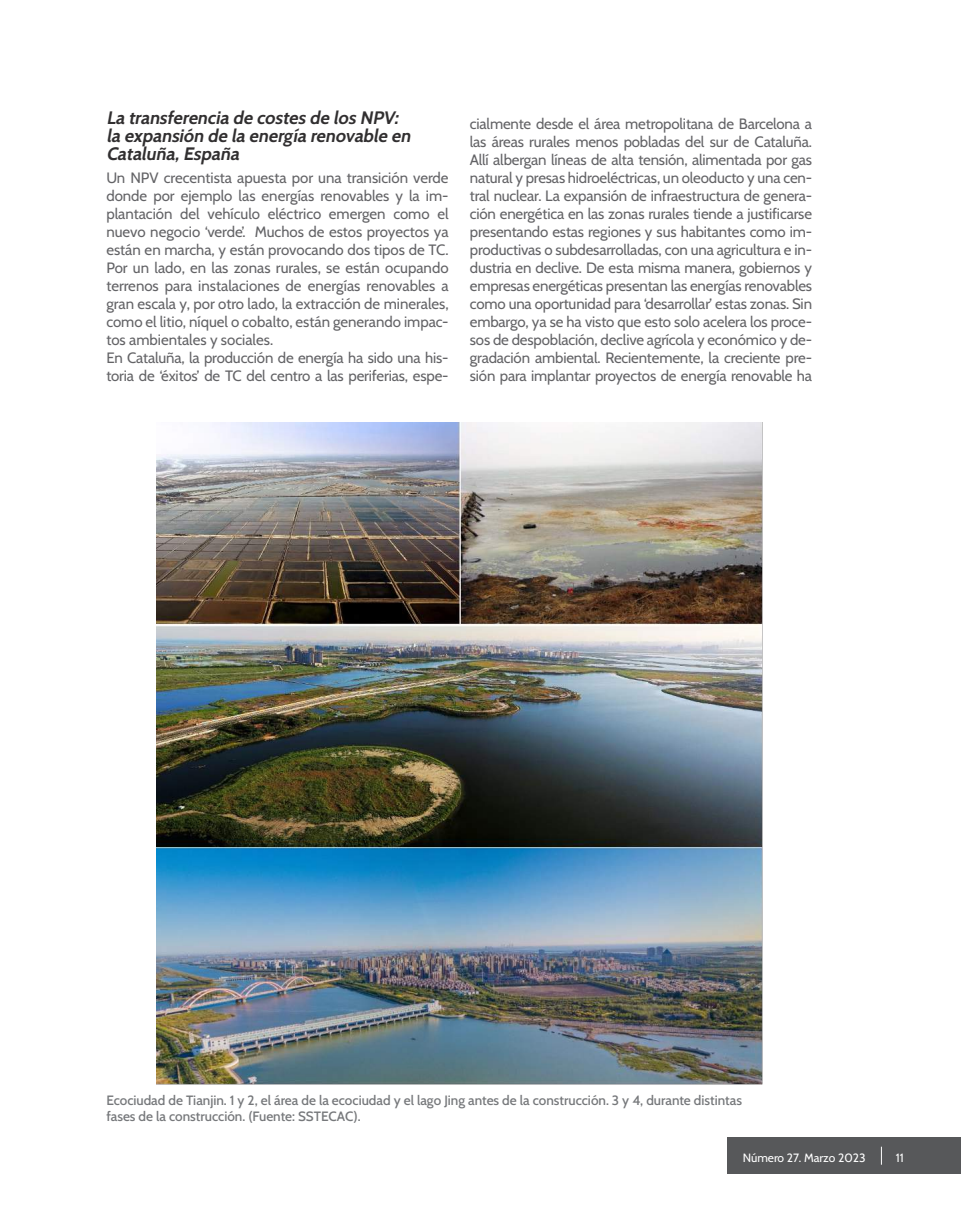
<style>
.page{position:relative;width:961px;height:1231px;background:#fff}
.page>*{position:absolute;margin:0;border:0;box-sizing:border-box;transform-origin:0 0}
.t1{font:italic 700 18px/18px "Cabin";color:#312f30}
.t2{font:15px/18px "Cabin";color:#636366}
.t3{font:500 13.5px/16.5px "Cabin";color:#76787b}
.t4{font:12px "Cabin";color:#fff}
</style>
<div class="page">
<div style="left:727px;top:1137px;width:234px;height:36px;background:#57585a"></div>
<svg style="left:881px;top:1146px;width:1px;height:18px"></svg>
<img style="left:156px;top:422px;width:606px;height:662px">
<p class="t1" style="left:106px;top:107px;width:310px">La transferencia de costesde losNPV: la expansión de la energía renovable en<br>Cataluña,España</p>
<p class="t2" style="left:106px;top:168px;width:344px">Un NPV crecentista apuesta por una transición verde donde por ejemplo las energías renovables y la im&shy;plantación del vehículo eléctrico emergen como el nuevo negocio ‘verde’. Muchos de estos proyectos ya están en marcha, y están provocando dos tipos de TC.<br>Por un lado, en las zonas rurales, se están ocupando terrenos para instalaciones de energías renovables a gran escala y, por otro lado, la extracción de minerales, como el litio, níquel o cobalto, están generando impac&shy;tos ambientales y sociales.<br>En Cataluña, la producción de energía ha sido una his&shy;toria de ‘éxitos’ de TC del centro a las periferias, espe-</p>
<p class="t2" style="left:470px;top:114px;width:344px;text-align:justify">cialmente desde el área metropolitana de Barcelona a las áreas rurales menos pobladas del sur de Cataluña.<br>Allí albergan líneas de alta tensión, alimentada por gas natural y presas hidroeléctricas, un oleoducto y una cen&shy;tral nuclear. La expansión de infraestructura de genera&shy;ción energética en las zonas rurales tiende a justificarse presentando estas regiones y sus habitantes como im&shy;productivas o subdesarrolladas, con una agricultura e in&shy;dustria en declive. De esta misma manera, gobiernos y empresas energéticas presentan las energías renovables como una oportunidad para ‘desarrollar’ estas zonas. Sin embargo, ya se ha visto que esto solo acelera los proce&shy;sos de despoblación, declive agrícola y económico y de&shy;gradación ambiental. Recientemente, la creciente pre&shy;sión para implantar proyectos de energía renovable ha</p>
<p class="t3" style="left:106px;top:1090px;width:637px">Ecociudad de Tianjin. 1 y 2, el área de la ecociudad y el lago Jing antes de la construcción. 3 y 4, durante distintas fases de la construcción. (Fuente: SSTECAC).</p>
<p class="t4" style="left:742px;top:1147px;width:124px">Número 27. Marzo 2023</p>
<p class="t4" style="left:895px;top:1147px;width:9px">11</p>
</div>
